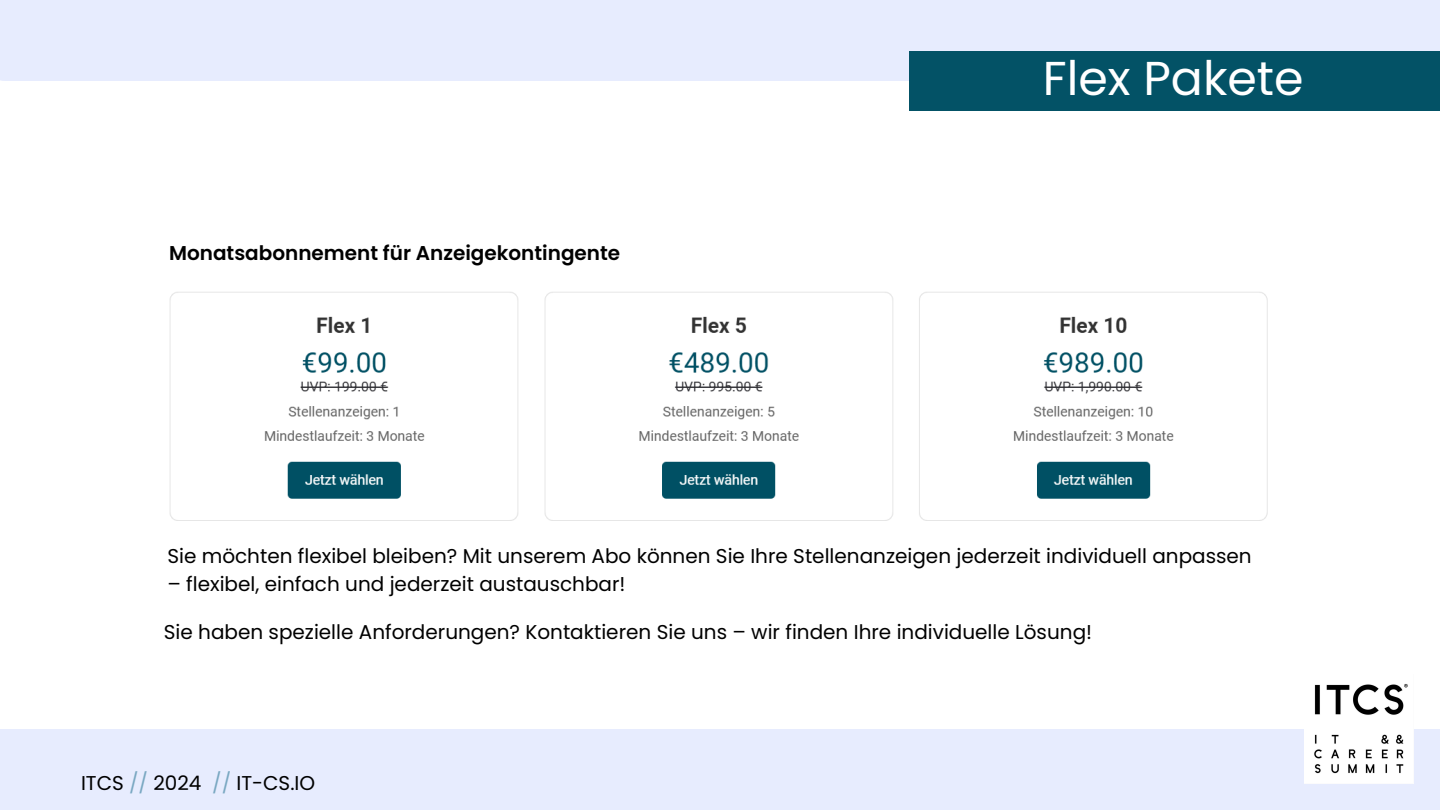
<style>
.page{position:relative;width:1440px;height:810px;background:#fff}
.page>*{position:absolute;margin:0;border:0;box-sizing:border-box;transform-origin:0 0}
.t1{font:47.5px "Poppins";color:#fff}
.t2{font:20px "Poppins";color:#000}
.t3{font:600 20px "Poppins";color:#000}
.s1{color:#7aa8c2}
</style>
<div class="page">
<div style="left:0;top:0;width:1440px;height:81px;background:#e7ecfe"></div>
<div style="left:909px;top:51px;width:531px;height:60px;background:#035266"></div>
<div style="left:0;top:729px;width:1440px;height:81px;background:#e7ecfe"></div>
<img style="left:1304px;top:684px;width:110px;height:100px">
<img style="left:169px;top:292px;width:1099px;height:228px">
<p class="t3" style="left:169px;top:239px;width:453px">Monatsabonnement für Anzeigekontingente</p>
<h1 class="t1" style="left:1043px;top:45px;width:262px">Flex Pakete</h1>
<p class="t2" style="left:167px;top:542px;width:1086px">Sie möchten flexibel bleiben? Mit unserem Abo können Sie Ihre Stellenanzeigen jederzeit individuell anpassen</p>
<p class="t2" style="left:167px;top:570px;width:460px">– flexibel, einfach und jederzeit austauschbar!</p>
<p class="t2" style="left:164px;top:618px;width:930px">Sie haben spezielle Anforderungen? Kontaktieren Sie uns – wir finden Ihre individuelle Lösung!</p>
<h3 class="t2" style="left:81px;top:769px;width:236px">ITCS <span class="s1">//</span> 2024 <span class="s1">//</span> IT-CS.IO</h3>
</div>
